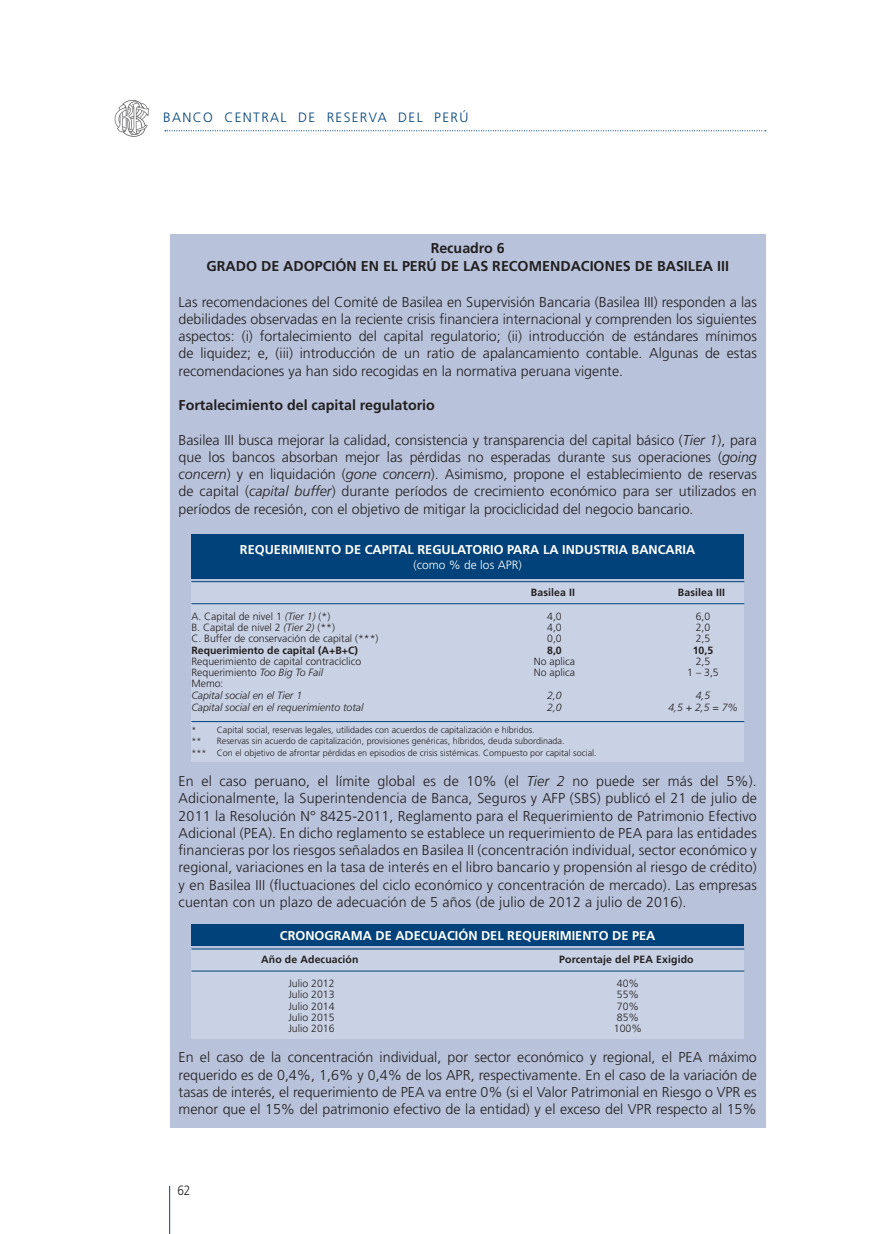
<style>
.page{position:relative;width:893px;height:1234px;background:#fff}
.page>*{position:absolute;margin:0;border:0;box-sizing:border-box;transform-origin:0 0}
.t1{font:300 14.25px/17.2px "Frutiger";color:#231f20;text-align:justify}
.t2{font:700 14.25px "Frutiger";color:#231f20}
.t3{font:300 13.5px "Frutiger";letter-spacing:.1em;color:#004279}
.t4{font:300 13.5px "Frutiger";color:#231f20;scale:.88 1}
.t5{font:700 12.75px "Frutiger";color:#fff}
.t6{font:300 12px "Frutiger";color:#fff}
.TEXTO_PARRAFO_2{font:300 10.5px "Frutiger";color:#231f20}
.TEXTO_PARRAFO_2-2{font:700 10.5px "Frutiger";letter-spacing:.01em;color:#231f20}
.TEXTO_PARRAFO_2-3{font:italic 300 10.5px "Frutiger";color:#231f20}
.TEXTO_PARRAFO_2-4{font:300 9px "Frutiger";color:#231f20}
.s1{font-style:italic}
</style>
<div class="page">
<svg style="left:165px;top:130px;width:601px;height:1px"></svg>
<hr style="left:169px;top:1185px;width:1px;height:48px;background:#004279">
<svg style="left:115px;top:100px;width:34px;height:37px"></svg>
<div style="left:170px;top:234px;width:595px;height:893px;background:#b8c3db"></div>
<div style="left:191px;top:534px;width:553px;height:45px;background:#004279"></div>
<div style="left:191px;top:581px;width:553px;height:181px;background:#c9d2e4"></div>
<hr style="left:191px;top:603px;width:553px;height:1px;background:#004279">
<hr style="left:191px;top:721px;width:553px;height:1px;background:#004279">
<hr style="left:191px;top:581px;width:553px;height:1px;background:#004279">
<div style="left:191px;top:924px;width:553px;height:22px;background:#004279"></div>
<div style="left:191px;top:948px;width:553px;height:90px;background:#c9d2e4"></div>
<hr style="left:191px;top:970px;width:553px;height:1px;background:#004279">
<hr style="left:191px;top:948px;width:553px;height:1px;background:#004279">
<p class="t3" style="left:163px;top:110px;width:307px">BANCO CENTRAL DE RESERVA DEL PERÚ</p>
<p class="t2" style="left:431px;top:240px;width:76px">Recuadro 6</p>
<p class="t2" style="left:206px;top:258px;width:524px">GRADO DE ADOPCIÓN EN EL PERÚ DE LAS RECOMENDACIONES DE BASILEA III</p>
<p class="t1" style="left:179px;top:293px;width:580px">Las recomendaciones del Comité de Basilea en Supervisión Bancaria (Basilea III) responden a las debilidades observadas en la reciente crisis financiera internacional y comprenden los siguientes aspectos: (i) fortalecimiento del capital regulatorio; (ii) introducción de estándares mínimos de liquidez; e, (iii) introducción de un ratio de apalancamiento contable. Algunas de estas recomendaciones ya han sido recogidas en la normativa peruana vigente.</p>
<p class="t2" style="left:179px;top:396px;width:258px">Fortalecimiento del capital regulatorio</p>
<p class="t1" style="left:179px;top:431px;width:580px">Basilea III busca mejorar la calidad, consistencia y transparencia del capital básico (<span class="s1">Tier 1</span>), para que los bancos absorban mejor las pérdidas no esperadas durante sus operaciones (<span class="s1">going concern</span>) y en liquidación (<span class="s1">gone concern</span>). Asimismo, propone el establecimiento de reservas de capital (<span class="s1">capital buffer</span>) durante períodos de crecimiento económico para ser utilizados en períodos de recesión, con el objetivo de mitigar la prociclicidad del negocio bancario.</p>
<p class="t5" style="left:240px;top:542px;width:457px">REQUERIMIENTO DE CAPITAL REGULATORIO PARA LA INDUSTRIA BANCARIA</p>
<p class="t6" style="left:414px;top:557px;width:110px">(como % de los APR)</p>
<p class="TEXTO_PARRAFO_2-2" style="left:531px;top:586px;width:46px">Basilea II</p>
<p class="TEXTO_PARRAFO_2-2" style="left:678px;top:586px;width:49px">Basilea III</p>
<p class="TEXTO_PARRAFO_2" style="left:191px;top:610px;width:140px">A. Capital de nivel 1 <span class="s1">(Tier 1)</span> (*)</p>
<p class="TEXTO_PARRAFO_2" style="left:547px;top:610px;width:16px">4,0</p>
<p class="TEXTO_PARRAFO_2" style="left:696px;top:610px;width:16px">6,0</p>
<p class="TEXTO_PARRAFO_2" style="left:191px;top:621px;width:145px">B. Capital de nivel 2 <span class="s1">(Tier 2)</span> (**)</p>
<p class="TEXTO_PARRAFO_2" style="left:547px;top:621px;width:16px">4,0</p>
<p class="TEXTO_PARRAFO_2" style="left:696px;top:621px;width:16px">2,0</p>
<p class="TEXTO_PARRAFO_2" style="left:191px;top:632px;width:189px">C. Buffer de conservación de capital (***)</p>
<p class="TEXTO_PARRAFO_2" style="left:547px;top:632px;width:16px">0,0</p>
<p class="TEXTO_PARRAFO_2" style="left:696px;top:632px;width:16px">2,5</p>
<p class="TEXTO_PARRAFO_2-2" style="left:191px;top:643px;width:168px">Requerimiento de capital (A+B+C)</p>
<p class="TEXTO_PARRAFO_2-2" style="left:547px;top:643px;width:16px">8,0</p>
<p class="TEXTO_PARRAFO_2-2" style="left:693px;top:643px;width:22px">10,5</p>
<p class="TEXTO_PARRAFO_2" style="left:191px;top:655px;width:171px">Requerimiento de capital contracíclico</p>
<p class="TEXTO_PARRAFO_2" style="left:534px;top:655px;width:43px">No aplica</p>
<p class="TEXTO_PARRAFO_2" style="left:696px;top:655px;width:16px">2,5</p>
<p class="TEXTO_PARRAFO_2" style="left:191px;top:666px;width:133px">Requerimiento <span class="s1">Too Big To Fail</span></p>
<p class="TEXTO_PARRAFO_2" style="left:534px;top:666px;width:43px">No aplica</p>
<p class="TEXTO_PARRAFO_2" style="left:687px;top:666px;width:33px">1 – 3,5</p>
<p class="TEXTO_PARRAFO_2" style="left:191px;top:677px;width:34px">Memo:</p>
<p class="TEXTO_PARRAFO_2-3" style="left:191px;top:689px;width:112px">Capital social en el Tier 1</p>
<p class="TEXTO_PARRAFO_2-3" style="left:547px;top:689px;width:16px">2,0</p>
<p class="TEXTO_PARRAFO_2-3" style="left:696px;top:689px;width:16px">4,5</p>
<p class="TEXTO_PARRAFO_2-3" style="left:191px;top:701px;width:174px">Capital social en el requerimiento total</p>
<p class="TEXTO_PARRAFO_2-3" style="left:547px;top:701px;width:16px">2,0</p>
<p class="TEXTO_PARRAFO_2-3" style="left:668px;top:701px;width:71px">4,5 + 2,5 = 7%</p>
<p class="TEXTO_PARRAFO_2-4" style="left:191px;top:724px;width:345px">* Capital social, reservas legales, utilidades con acuerdos de capitalización e híbridos.</p>
<p class="TEXTO_PARRAFO_2-4" style="left:191px;top:736px;width:12px">**</p>
<p class="TEXTO_PARRAFO_2-4" style="left:217px;top:736px;width:349px">Reservas sin acuerdo de capitalización, provisiones genéricas, híbridos, deuda subordinada.</p>
<p class="TEXTO_PARRAFO_2-4" style="left:191px;top:747px;width:407px">*** Con el objetivo de afrontar pérdidas en episodios de crisis sistémicas. Compuesto por capital social.</p>
<p class="t1" style="left:179px;top:772px;width:580px">En el caso peruano, el límite global es de 10% (el <span class="s1">Tier 2</span> no puede ser más del 5%).<br>Adicionalmente, la Superintendencia de Banca, Seguros y AFP (SBS) publicó el 21 de julio de 2011 la Resolución N° 8425-2011, Reglamento para el Requerimiento de Patrimonio Efectivo Adicional (PEA). En dicho reglamento se establece un requerimiento de PEA para las entidades financieras por los riesgos señalados en Basilea II (concentración individual, sector económico y regional, variaciones en la tasa de interés en el libro bancario y propensión al riesgo de crédito) y en Basilea III (fluctuaciones del ciclo económico y concentración de mercado). Las empresas cuentan con un plazo de adecuación de 5 años (de julio de 2012 a julio de 2016).</p>
<p class="t5" style="left:280px;top:928px;width:377px">CRONOGRAMA DE ADECUACIÓN DEL REQUERIMIENTO DE PEA</p>
<p class="TEXTO_PARRAFO_2-2" style="left:261px;top:953px;width:99px">Año de Adecuación</p>
<p class="TEXTO_PARRAFO_2-2" style="left:559px;top:953px;width:136px">Porcentaje del PEA Exigido</p>
<p class="TEXTO_PARRAFO_2" style="left:288px;top:977px;width:48px">Julio 2012</p>
<p class="TEXTO_PARRAFO_2" style="left:617px;top:977px;width:24px">40%</p>
<p class="TEXTO_PARRAFO_2" style="left:288px;top:988px;width:48px">Julio 2013</p>
<p class="TEXTO_PARRAFO_2" style="left:617px;top:988px;width:24px">55%</p>
<p class="TEXTO_PARRAFO_2" style="left:288px;top:999px;width:48px">Julio 2014</p>
<p class="TEXTO_PARRAFO_2" style="left:617px;top:999px;width:24px">70%</p>
<p class="TEXTO_PARRAFO_2" style="left:288px;top:1011px;width:48px">Julio 2015</p>
<p class="TEXTO_PARRAFO_2" style="left:617px;top:1011px;width:24px">85%</p>
<p class="TEXTO_PARRAFO_2" style="left:288px;top:1022px;width:48px">Julio 2016</p>
<p class="TEXTO_PARRAFO_2" style="left:614px;top:1022px;width:30px">100%</p>
<p class="t1" style="left:179px;top:1048px;width:580px">En el caso de la concentración individual, por sector económico y regional, el PEA máximo requerido es de 0,4%, 1,6% y 0,4% de los APR, respectivamente. En el caso de la variación de tasas de interés, el requerimiento de PEA va entre 0% (si el Valor Patrimonial en Riesgo o VPR es menor que el 15% del patrimonio efectivo de la entidad) y el exceso del VPR respecto al 15%</p>
<p class="t4" style="left:177px;top:1182px;width:16px">62</p>
</div>
